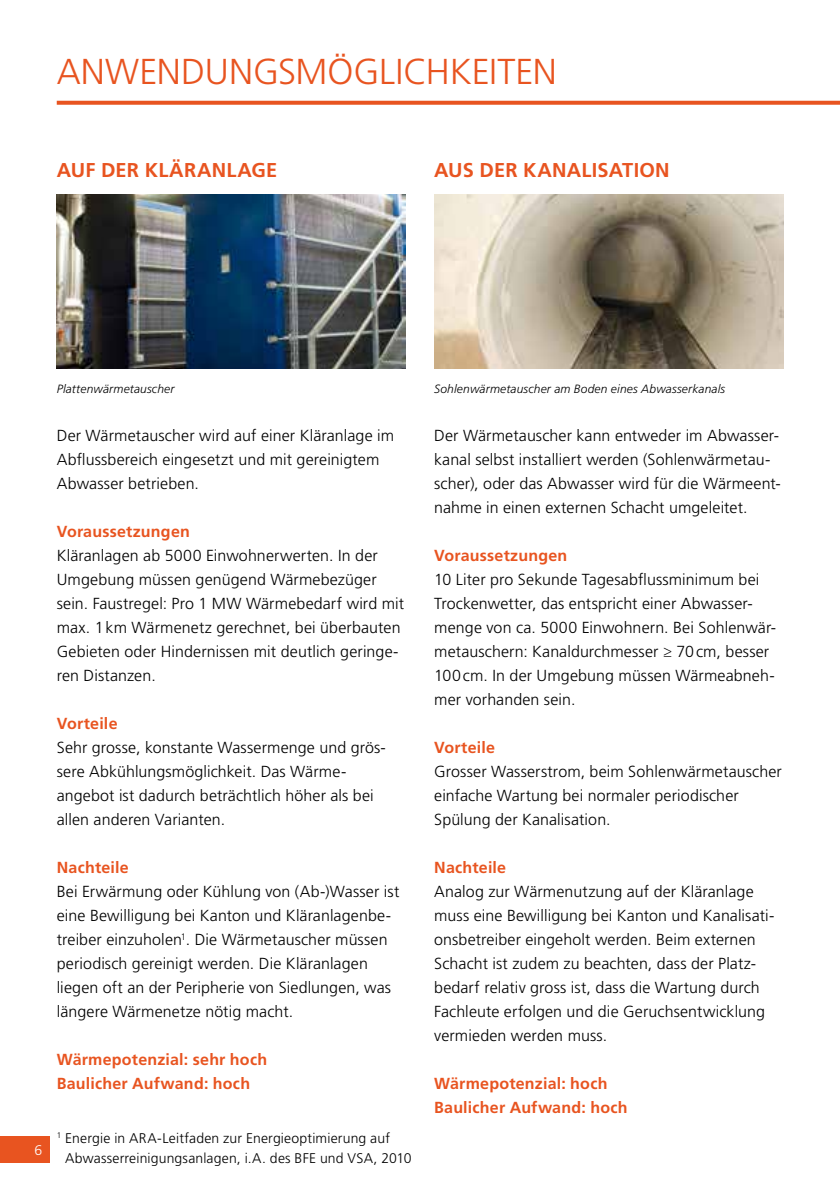
<style>
.page{position:relative;width:840px;height:1191px;background:#fff}
.page>*{position:absolute;margin:0;border:0;box-sizing:border-box;transform-origin:0 0}
.t1{font:300 36px "Frutiger LT Std";color:#e85420}
.t2{font:700 20px "Frutiger LT Std";letter-spacing:.015em;color:#e85420}
.t3{font:300 16px/24px "Frutiger LT Std";letter-spacing:.005em;color:#000}
.t4{font:700 16px/24px "Frutiger LT Std";letter-spacing:.01em;color:#e85420}
.t5{font:300 14px/20px "Frutiger LT Std";letter-spacing:.01em;color:#000}
.t6{font:300 14px "Frutiger LT Std";color:#fff}
.t7{font:italic 300 12px "Frutiger LT Std";letter-spacing:.015em;color:#000}
</style>
<div class="page">
<div style="left:0;top:1136px;width:49px;height:26px;background:#e85420"></div>
<svg style="left:57px;top:101px;width:782px;height:4px;background:#e95f2e"></svg>
<img style="left:57px;top:194px;width:348px;height:175px">
<img style="left:434px;top:194px;width:348px;height:175px">
<h1 class="t1" style="left:57px;top:51px;width:501px">Anwendungsmöglichkeiten</h1>
<p class="t2" style="left:57px;top:158px;width:222px">Auf der Kläranlage</p>
<p class="t2" style="left:434px;top:158px;width:237px">Aus der Kanalisation</p>
<p class="t6" style="left:34px;top:1142px;width:9px">6</p>
<p class="t7" style="left:57px;top:382px;width:119px">Plattenwärmetauscher</p>
<p class="t7" style="left:434px;top:382px;width:292px">Sohlenwärmetauscher am Boden eines Abwasserkanals</p>
<p class="t3" style="left:57px;top:423px;width:338px">Der Wärmetauscher wird auf einer Kläranlage im<br>Abflussbereich eingesetzt und mit gereinigtem<br>Abwasser betrieben.</p>
<p class="t4" style="left:57px;top:519px;width:135px">Voraussetzungen</p>
<p class="t3" style="left:57px;top:543px;width:322px;text-align:justify">Kläranlagen ab 5000 Einwohnerwerten. I n der U mgebung müssen genügend Wärmebezüger sein. Faustregel: Pro 1 MW</p>
<p class="t3" style="left:57px;top:591px;width:348px;text-indent:189px">Wärmebedarf wird mit max. 1km Wärmenetz gerechnet, bei überbauten Gebieten oder H indernissen mit deutlich geringe&shy;ren Distanzen.</p>
<p class="t4" style="left:57px;top:711px;width:62px">Vorteile</p>
<p class="t3" style="left:57px;top:735px;width:330px">Sehr grosse, konstante Wassermenge und grös&shy;sere Abkühlungsmöglichkeit. Das Wärme&shy;angebot ist dadurch beträchtlich höher als bei allen anderen Varianten.</p>
<p class="t4" style="left:57px;top:855px;width:73px">Nachteile</p>
<p class="t3" style="left:57px;top:879px;width:344px">Bei Erwärmung oder Kühlung von (Ab-)Wasser ist eine Bewilligung bei Kanton und Kläranlagenbe&shy;treiber einzuholen<sup>1</sup>. Die Wärmetauscher müssen periodisch gereinigt werden. Die Kläranlagen liegen oft an der Peripherie von Siedlungen, was längere Wärmenetze nötig macht.</p>
<p class="t4" style="left:57px;top:1047px;width:212px">Wärmepotenzial: sehr hoch<br>Baulicher Aufwand: hoch</p>
<p class="t5" style="left:65px;top:1128px;width:348px;text-indent:-8px"><sup>1</sup> Energie in ARA-Leitfaden zur Energieoptimierung auf<br>Abwasserreinigungsanlagen, i.A. des BFE und VSA, 2010</p>
<p class="t3" style="left:434px;top:423px;width:348px">Der Wärmetauscher kann entweder im Abwasser&shy;kanal selbst installiert werden (Sohlenwärmetau&shy;scher), oder das Abwasser wird für die Wärmeent&shy;nahme in einen externen Schacht umgeleitet.</p>
<p class="t4" style="left:434px;top:543px;width:135px">Voraussetzungen</p>
<p class="t3" style="left:434px;top:567px;width:343px">10 Liter pro Sekunde Tagesabflussminimum bei Trockenwetter, das entspricht einer Abwasser&shy;menge von ca. 5000 Einwohnern. Bei Sohlenwär&shy;metauschern: Kanaldurchmesser ≥ 70cm, besser 100cm. I n der U mgebung müssen Wärmeabneh&shy;mer vorhanden sein.</p>
<p class="t4" style="left:434px;top:735px;width:62px">Vorteile</p>
<p class="t3" style="left:434px;top:759px;width:349px">Grosser Wasserstrom, beim Sohlenwärmetauscher einfache Wartung bei normaler periodischer<br>Spülung der Kanalisation.</p>
<p class="t4" style="left:434px;top:855px;width:73px">Nachteile</p>
<p class="t3" style="left:434px;top:879px;width:341px">Analog zur Wärmenutzung auf der Kläranlage muss eine Bewilligung bei Kanton und Kanalisati&shy;onsbetreiber eingeholt werden. Beim externen Schacht ist zudem zu beachten, dass der Platz&shy;bedarf relativ gross ist, dass die Wartung durch Fachleute erfolgen und die Geruchsentwicklung vermieden werden muss.</p>
<p class="t4" style="left:434px;top:1071px;width:195px">Wärmepotenzial: hoch<br>Baulicher Aufwand: hoch</p>
</div>
